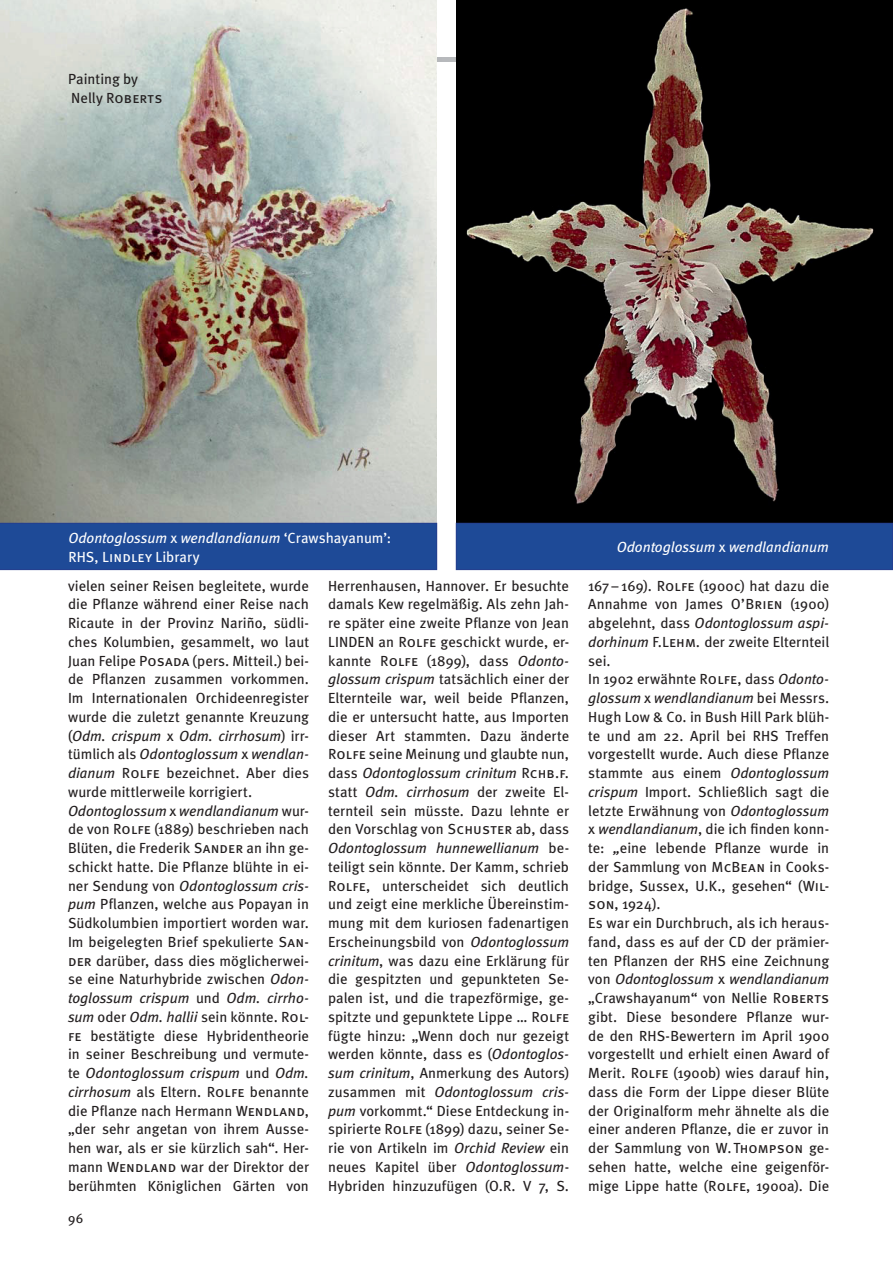
<style>
.page{position:relative;width:893px;height:1263px;background:#fff}
.page>*{position:absolute;margin:0;border:0;box-sizing:border-box;transform-origin:0 0}
.t1{font:14.7px/18.8px "Meta";color:#231f20}
.t2{font:14.7px/18.8px "Meta";letter-spacing:.005em;color:#fff}
.t3{font:italic 14.7px "Meta";color:#fff}
.t4{font:14.7px "Meta Book Caps";letter-spacing:.01em;color:#231f20}
.t5{font:13.5px "Meta";color:#231f20}
.s1{font-family:"Meta"}
.s2{font-style:italic}
.s3{font-family:"Meta Book Caps"}
.s4{font-style:normal}
</style>
<div class="page">
<hr style="left:0;top:58px;width:833px;height:4px;background:#b7b9bc">
<img style="left:0;top:0;width:437px;height:523px">
<img style="left:456px;top:0;width:437px;height:523px">
<div style="left:0;top:523px;width:437px;height:47px;background:#1e4a97"></div>
<div style="left:456px;top:523px;width:437px;height:47px;background:#1e4a97"></div>
<p class="t1" style="left:68px;top:71px;width:72px">Painting by</p>
<p class="t4" style="left:71px;top:89px;width:93px"><span class="s1">Nelly</span> Roberts</p>
<p class="t2" style="left:68px;top:529px;width:324px"><span class="s2">Odontoglossum</span> x <span class="s2">wendlandianum</span> ‘Crawshayanum’:<br>RHS, <span class="s3">Lindley</span> Library</p>
<p class="t3" style="left:617px;top:541px;width:213px">Odontoglossum <span class="s4">x</span> wendlandianum</p>
<p class="t1" style="left:68px;top:577px;width:243px">vielen seiner Reisen begleitete, wurde die Pflanze während einer Reise nach Ricaute in der Provinz Nariño, südli&shy;ches Kolumbien, gesammelt, wo laut Juan Felipe <span class="s3">Posada</span> (pers. Mitteil.) bei&shy;de Pflanzen zusammen vorkommen.<br>Im Internationalen Orchideenregister wurde die zuletzt genannte Kreuzung (<span class="s2">Odm. crispum</span> x <span class="s2">Odm. cirrhosum</span>) irr&shy;tümlich als <span class="s2">Odontoglossum</span> x <span class="s2">wendlan&shy;dianum</span> <span class="s3">Rolfe</span> bezeichnet. Aber dies wurde mittlerweile korrigiert.<br><span class="s2">Odontoglossum</span> x <span class="s2">wendlandianum</span> wur&shy;de von <span class="s3">Rolfe</span> (1889) beschrieben nach Blüten, die Frederik <span class="s3">Sander</span> an ihn ge&shy;schickt hatte. Die Pflanze blühte in ei&shy;ner Sendung von <span class="s2">Odontoglossum cris&shy;pum</span> Pflanzen, welche aus Popayan in Südkolumbien importiert worden war.<br>Im beigelegten Brief spekulierte <span class="s3">San&shy;der</span> darüber, dass dies möglicherwei&shy;se eine Naturhybride zwischen <span class="s2">Odon&shy;toglossum crispum</span> und <span class="s2">Odm. cirrho&shy;sum</span> oder <span class="s2">Odm. hallii</span> sein könnte. <span class="s3">Rol&shy;fe</span> bestätigte diese Hybridentheorie in seiner Beschreibung und vermute&shy;te <span class="s2">Odontoglossum crispum</span> und <span class="s2">Odm. cirrhosum</span> als Eltern. <span class="s3">Rolfe</span> benannte die Pflanze nach Hermann <span class="s3">Wendland</span>, „der sehr angetan von ihrem Ausse&shy;hen war, als er sie kürzlich sah“. Her&shy;mann <span class="s3">Wendland</span> war der Direktor der berühmten Königlichen Gärten von</p>
<p class="t1" style="left:328px;top:577px;width:243px;text-align:justify">Herrenhausen, Hannover. Er besuchte damals Kew regelmäßig. Als zehn Jah&shy;re später eine zweite Pflanze von Jean LINDEN an <span class="s3">Rolfe</span> geschickt wurde, er&shy;kannte <span class="s3">Rolfe</span> (1899), dass <span class="s2">Odonto&shy;glossum crispum</span> tatsächlich einer der Elternteile war, weil beide Pflanzen, die er untersucht hatte, aus Importen dieser Art stammten. Dazu änderte <span class="s3">Rolfe</span> seine Meinung und glaubte nun, dass <span class="s2">Odontoglossum crinitum</span> <span class="s3">Rchb.f. </span>statt <span class="s2">Odm. cirrhosum</span> der zweite El&shy;ternteil sein müsste. Dazu lehnte er den Vorschlag von <span class="s3">Schuster</span> ab, dass <span class="s2">Odontoglossum hunnewellianum</span> be&shy;teiligt sein könnte<span class="s2">.</span> Der Kamm, schrieb <span class="s3">Rolfe</span>, unterscheidet sich deutlich und zeigt eine merkliche Übereinstim&shy;mung mit dem kuriosen fadenartigen Erscheinungsbild von <span class="s2">Odontoglossum crinitum</span>, was dazu eine Erklärung für die gespitzten und gepunkteten Se&shy;palen ist, und die trapezförmige, ge&shy;spitzte und gepunktete Lippe … <span class="s3">Rolfe </span>fügte hinzu: „Wenn doch nur gezeigt werden könnte, dass es (<span class="s2">Odontoglos&shy;sum crinitum</span>, Anmerkung des Autors) zusammen mit <span class="s2">Odontoglossum cris&shy;pum</span> vorkommt.“ Diese Entdeckung in&shy;spirierte <span class="s3">Rolfe</span> (1899) dazu, seiner Se&shy;rie von Artikeln im <span class="s2">Orchid Review</span> ein neues Kapitel über <span class="s2">Odontoglossum</span>-Hybriden hinzuzufügen (O.R. V 7, S.</p>
<p class="t1" style="left:588px;top:577px;width:242px">167 – 169). <span class="s3">Rolfe</span> (1900c) hat dazu die Annahme von James <span class="s3">O’Brien</span> (1900) abgelehnt, dass <span class="s2">Odontoglossum aspi&shy;dorhinum</span> F.<span class="s3">Lehm</span><span class="s2">.</span> der zweite Elternteil sei.<br>In 1902 erwähnte <span class="s3">Rolfe</span>, dass <span class="s2">Odonto&shy;glossum</span> x <span class="s2">wendlandianum</span> bei Messrs.<br>Hugh Low &amp; Co. in Bush Hill Park blüh&shy;te und am 22. April bei RHS Treffen vorgestellt wurde. Auch diese Pflanze stammte aus einem <span class="s2">Odontoglossum crispum</span> Import. Schließlich sagt die letzte Erwähnung von <span class="s2">Odontoglossum </span>x <span class="s2">wendlandianum</span>, die ich finden konn&shy;te: <span class="s2">„</span>eine lebende Pflanze wurde in der Sammlung von <span class="s3">McBean</span> in Cooks&shy;bridge, Sussex, U.K., gesehen“ (<span class="s3">Wil&shy;son</span>, 1924).<br>Es war ein Durchbruch, als ich heraus&shy;fand, dass es auf der CD der prämier&shy;ten Pflanzen der RHS eine Zeichnung von <span class="s2">Odontoglossum</span> x <span class="s2">wendlandianum </span>„Crawshayanum“ von Nellie <span class="s3">Roberts </span>gibt. Diese besondere Pflanze wur&shy;de den RHS-Bewertern im April 1900 vorgestellt und erhielt einen Award of Merit. <span class="s3">Rolfe</span> (1900b) wies darauf hin, dass die Form der Lippe dieser Blüte der Originalform mehr ähnelte als die einer anderen Pflanze, die er zuvor in der Sammlung von W. <span class="s3">Thompson</span> ge&shy;sehen hatte, welche eine geigenför&shy;mige Lippe hatte (<span class="s3">Rolfe</span>, 1900a). Die</p>
<p class="t5" style="left:68px;top:1213px;width:17px">96</p>
</div>
